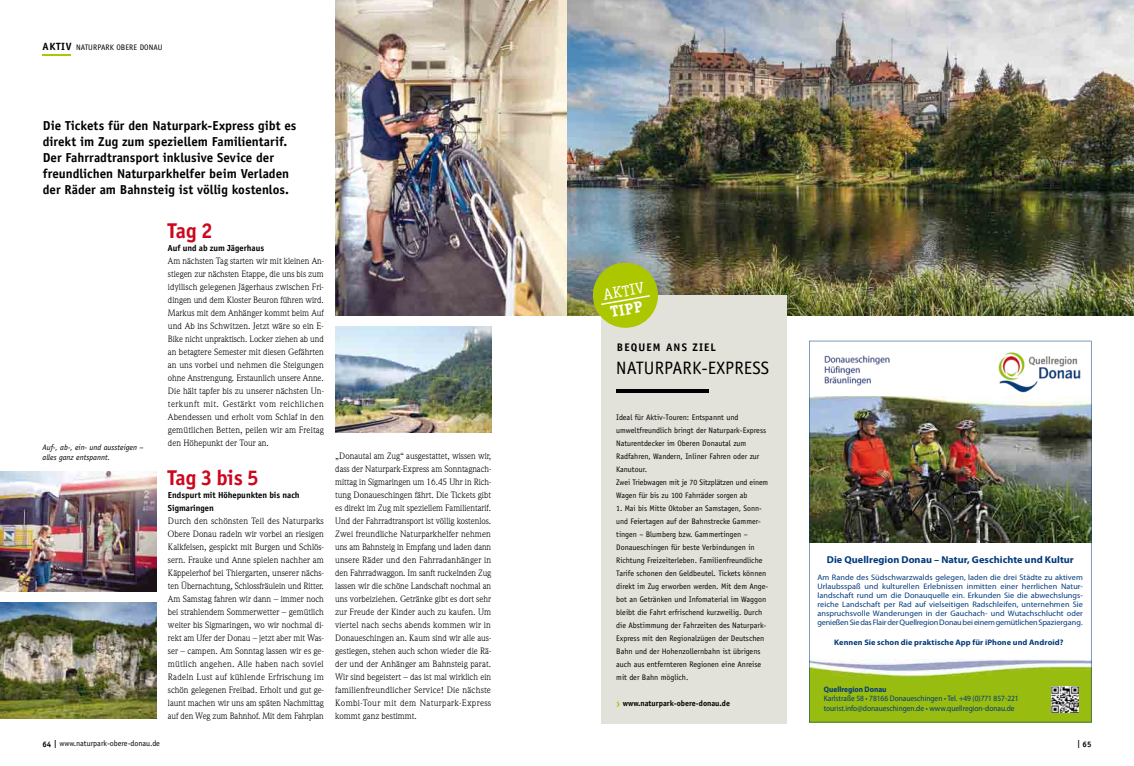
<style>
.page{position:relative;width:1134px;height:766px;background:#fff}
.page>*{position:absolute;margin:0;border:0;box-sizing:border-box;transform-origin:0 0}
.t1{font:700 22px "Officina Sans";letter-spacing:-.005em;color:#cd071e}
.t2{font:18px "Officina Sans Std";letter-spacing:.01em;color:#000}
.t3{font:15.9px "Officina Serif Std";color:#fff}
.t4{font:700 15.9px "Officina Serif Std";color:#fff}
.t5{font:700 13px/16px "Officina Sans Std";color:#000}
.t6{font:700 11px "Officina Sans Std";letter-spacing:.1em;color:#000}
.t7{font:700 10px "Myriad Pro";letter-spacing:.005em;color:#00397d}
.t8{font:9px/13px "Weidemann Std";color:#000;text-align:justify}
.t9{font:700 9px/13px "Officina Sans";color:#000}
.t10{font:8px/13px "Officina Sans Std";color:#000}
.t11{font:8px/9px "Myriad Pro";color:#00397d;text-align:justify}
.t12{font:8px/9.6px "Myriad Pro";color:#00397d;scale:.93 1}
.t13{font:700 8px "Myriad Pro";letter-spacing:.01em;color:#00397d}
.t14{font:italic 8px/10px "Officina Sans Std";color:#000}
.t15{font:700 8px "Officina Sans Std";color:#000}
.t16{font:700 8px "Myriad Pro";letter-spacing:.01em;color:#00397d;scale:.93 1}
.s1{font-weight:700;font-size:10.5px}
.s2{font-size:11px;color:#acc600}
.s3{font-weight:700}
</style>
<div class="page">
<img style="left:335px;top:0;width:799px;height:316px">
<div style="left:601px;top:295px;width:186px;height:428px;background:#e3e2da"></div>
<img style="left:809px;top:341px;width:282px;height:381px">
<svg style="left:43px;top:55px;width:28px;height:1px"></svg>
<img style="left:0;top:602px;width:157px;height:116px">
<svg style="left:589px;top:258px;width:73px;height:70px;background:#acbf40"></svg>
<hr style="left:616px;top:389px;width:92px;height:3px;background:#000">
<img style="left:0;top:472px;width:157px;height:119px">
<img style="left:335px;top:326px;width:156px;height:107px">
<p class="t10" style="left:43px;top:41px;width:122px"><span class="s1">AKTIV</span> NATURPARK OBERE DONAU</p>
<h3 class="t5" style="left:43px;top:117px;width:255px">Die Tickets für den Naturpark-Express gibt es direkt im Zug zum speziellem Familientarif.<br>Der Fahrradtransport inklusive Sevice der freundlichen Naturparkhelfer beim Verladen der Räder am Bahnsteig ist völlig kostenlos.</h3>
<p class="t14" style="left:43px;top:442px;width:102px">Auf-, ab-, ein- und aussteigen – alles ganz entspannt.</p>
<h1 class="t1" style="left:168px;top:217px;width:46px">Tag 2</h1>
<p class="t9" style="left:168px;top:241px;width:98px">Auf und ab zum Jägerhaus</p>
<p class="t8" style="left:168px;top:254px;width:158px">Am nächsten Tag starten wir mit kleinen An&shy;stiegen zur nächsten Etappe, die uns bis zum idyllisch gelegenen Jägerhaus zwischen Fri&shy;dingen und dem Kloster Beuron führen wird.<br>Markus mit dem Anhänger kommt beim Auf und Ab ins Schwitzen. Jetzt wäre so ein E-Bike nicht unpraktisch. Locker ziehen ab und an betagtere Semester mit diesen Gefährten an uns vorbei und nehmen die Steigungen ohne Anstrengung. Erstaunlich unsere Anne.<br>Die hält tapfer bis zu unserer nächsten Un&shy;terkunft mit. Gestärkt vom reichlichen Abendessen und erholt vom Schlaf in den gemütlichen Betten, peilen wir am Freitag den Höhepunkt der Tour an.</p>
<h1 class="t1" style="left:168px;top:464px;width:92px">Tag 3 bis 5</h1>
<p class="t9" style="left:168px;top:488px;width:133px">Endspurt mit Höhepunkten bis nach<br>Sigmaringen</p>
<p class="t8" style="left:168px;top:514px;width:158px">Durch den schönsten Teil des Naturparks Obere Donau radeln wir vorbei an riesigen Kalkfelsen, gespickt mit Burgen und Schlös&shy;sern. Frauke und Anne spielen nachher am Käppelerhof bei Thiergarten, unserer nächs&shy;ten Übernachtung, Schlossfräulein und Ritter.<br>Am Samstag fahren wir dann – immer noch bei strahlendem Sommerwetter – gemütlich weiter bis Sigmaringen, wo wir nochmal di&shy;rekt am Ufer der Donau – jetzt aber mit Was&shy;ser – campen. Am Sonntag lassen wir es ge&shy;mütlich angehen. Alle haben nach soviel Radeln Lust auf kühlende Erfrischung im schön gelegenen Freibad. Erholt und gut ge&shy;launt machen wir uns am späten Nachmittag auf den Weg zum Bahnhof. Mit dem Fahrplan</p>
<p class="t8" style="left:335px;top:449px;width:158px">„Donautal am Zug“ ausgestattet, wissen wir, dass der Naturpark-Express am Sonntagnach&shy;mittag in Sigmaringen um 16.45 Uhr in Rich&shy;tung Donaueschingen fährt. Die Tickets gibt es direkt im Zug mit speziellem Familientarif.<br>Und der Fahrradtransport ist völlig kostenlos.<br>Zwei freundliche Naturparkhelfer nehmen uns am Bahnsteig in Empfang und laden dann unsere Räder und den Fahrradanhänger in den Fahrradwaggon. Im sanft ruckelnden Zug lassen wir die schöne Landschaft nochmal an uns vorbeiziehen. Getränke gibt es dort sehr zur Freude der Kinder auch zu kaufen. Um viertel nach sechs abends kommen wir in Donaueschingen an. Kaum sind wir alle aus&shy;gestiegen, stehen auch schon wieder die Rä&shy;der und der Anhänger am Bahnsteig parat.<br>Wir sind begeistert – das ist mal wirklich ein familienfreundlicher Service! Die nächste Kombi-Tour mit dem Naturpark-Express kommt ganz bestimmt.</p>
<h3 class="t3" style="left:602px;top:285px;width:43px;rotate:-10deg">AKTIV</h3>
<h3 class="t4" style="left:609px;top:302px;width:34px;rotate:-10deg">TIPP</h3>
<p class="t6" style="left:617px;top:340px;width:101px">BEQUEM ANS ZIEL</p>
<h2 class="t2" style="left:616px;top:357px;width:154px">NATURPARK-EXPRESS</h2>
<p class="t10" style="left:616px;top:410px;width:154px">Ideal für Aktiv-Touren: Entspannt und umweltfreundlich bringt der Naturpark-Express Naturentdecker im Oberen Donautal zum Radfahren, Wandern, Inliner Fahren oder zur Kanutour.<br>Zwei Triebwagen mit je 70 Sitzplätzen und einem Wagen für bis zu 100 Fahrräder sorgen ab</p>
<p class="t10" style="left:616px;top:501px;width:154px">1. Mai bis Mitte Oktober an Samstagen, Sonn&shy;und Feiertagen auf der Bahnstrecke Gammer&shy;tingen – Blumberg bzw. Gammertingen – Donaueschingen für beste Verbindungen in Richtung Freizeiterleben. Familienfreundliche Tarife schonen den Geldbeutel. Tickets können direkt im Zug erworben werden. Mit dem Ange - bot an Getränken und Infomaterial im Waggon bleibt die Fahrt erfrischend kurzweilig. Durch die Abstimmung der Fahrzeiten des Naturpark-Express mit den Regionalzügen der Deutschen Bahn und der Hohenzollernbahn ist übrigens auch aus entfernteren Regionen eine Anreise mit der Bahn möglich.</p>
<p class="t15" style="left:616px;top:698px;width:115px"><span class="s2">›</span> www.naturpark-obere-donau.de</p>
<p class="t7" style="left:827px;top:553px;width:248px">Die Quellregion Donau – Natur, Geschichte und Kultur</p>
<p class="t11" style="left:817px;top:572px;width:267px">Am Rande des Südschwarzwalds gelegen, laden die drei Städte zu aktivem Urlaubsspaß und kulturellen Erlebnissen inmitten einer herrlichen Natur&shy;landschaft rund um die Donauquelle ein. Erkunden Sie die abwechslungs&shy;reiche Landschaft per Rad auf vielseitigen Radschleifen, unternehmen Sie anspruchsvolle Wanderungen in der Gauchach- und Wutachschlucht oder genießen Sie das Flair der Quellregion Donau bei einem gemütlichen Spaziergang.</p>
<p class="t13" style="left:834px;top:637px;width:231px">Kennen Sie schon die praktische App für iPhone und Android?</p>
<p class="t16" style="left:824px;top:683px;width:69px">Quellregion Donau</p>
<p class="t12" style="left:824px;top:693px;width:211px">Karlstraße 58 • 78166 Donaueschingen • Tel. +49 (0)771 857-221 tourist.info@donaueschingen.de • www.quellregion-donau.de</p>
<p class="t10" style="left:43px;top:736px;width:119px"><span class="s3">64 |</span> www.naturpark-obere-donau.de</p>
<p class="t15" style="left:1077px;top:738px;width:16px">| 65</p>
</div>
